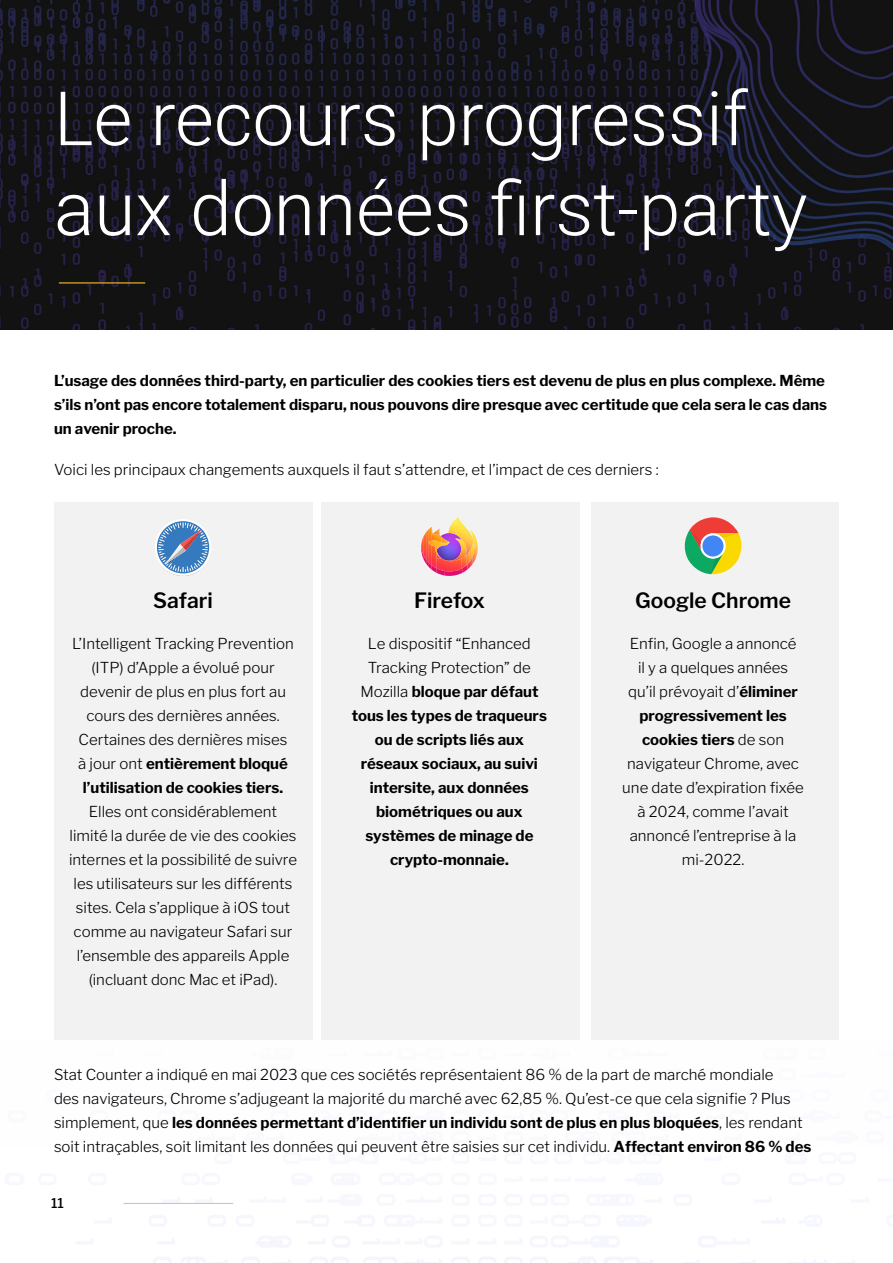
<style>
.page{position:relative;width:893px;height:1263px;background:#fff}
.page>*{position:absolute;margin:0;border:0;box-sizing:border-box;transform-origin:0 0}
.t1{font:300 75px/90px "Roboto";color:#fff}
.t2{font:600 21px "Libre Franklin";color:#000}
.t3{font:300 15px/24px "Libre Franklin";color:#000;text-align:center}
.t4{font:700 15px/24px "Libre Franklin";color:#000}
.t5{font:500 13.5px "Libre Franklin";color:#000}
.s1{font-weight:700}
.s2{font-weight:300}
</style>
<div class="page">
<div style="left:54px;top:502px;width:258px;height:537px;background:#f2f2f2"></div>
<div style="left:322px;top:502px;width:258px;height:537px;background:#f2f2f2"></div>
<div style="left:591px;top:502px;width:248px;height:537px;background:#f2f2f2"></div>
<img style="left:0;top:0;width:893px;height:329px">
<svg style="left:155px;top:519px;width:56px;height:57px"></svg>
<img style="left:444px;top:575px;width:12px;height:1px">
<img style="left:474px;top:534px;width:1px;height:28px">
<img style="left:475px;top:536px;width:3px;height:24px">
<svg style="left:421px;top:525px;width:53px;height:50px"></svg>
<img style="left:451px;top:517px;width:23px;height:39px">
<img style="left:443px;top:539px;width:25px;height:22px">
<img style="left:428px;top:540px;width:21px;height:19px">
<svg style="left:684px;top:517px;width:58px;height:58px"></svg>
<hr style="left:59px;top:282px;width:86px;height:1px;background:#f8be29">
<hr style="left:124px;top:1203px;width:109px;height:1px;background:#c4c6c8">
<h1 class="t1" style="left:54px;top:71px;width:755px">Le recours progressif aux données first-party</h1>
<p class="t4" style="left:54px;top:368px;width:774px">L’usage des données third-party, en particulier des cookies tiers est devenu de plus en plus complexe. Même s’ils n’ont pas encore totalement disparu, nous pouvons dire presque avec certitude que cela sera le cas dans un avenir proche.</p>
<p class="t3" style="left:54px;top:457px;width:606px">Voici les principaux changements auxquels il faut s’attendre, et l’impact de ces derniers :</p>
<h2 class="t2" style="left:153px;top:587px;width:61px">Safari</h2>
<p class="t3" style="left:72px;top:631px;width:223px">L’Intelligent Tracking Prevention (ITP) d’Apple a évolué pour devenir de plus en plus fort au cours des dernières années.<br>Certaines des dernières mises<br>à jour ont <span class="s1">entièrement bloqué l’utilisation de cookies tiers.</span></p>
<p class="t3" style="left:69px;top:799px;width:230px">Elles ont considérablement limité la durée de vie des cookies internes et la possibilité de suivre les utilisateurs sur les différents sites. Cela s’applique à iOS tout comme au navigateur Safari sur l’ensemble des appareils Apple (incluant donc Mac et iPad).</p>
<h2 class="t2" style="left:414px;top:587px;width:72px">Firefox</h2>
<p class="t4" style="left:352px;top:631px;width:197px;text-align:center"><span class="s2">Le dispositif “Enhanced<br>Tracking Protection” de<br>Mozilla</span> bloque par défaut tous les types de traqueurs ou de scripts liés aux réseaux sociaux, au suivi intersite, aux données biométriques ou aux systèmes de minage de crypto-monnaie.</p>
<h2 class="t2" style="left:635px;top:587px;width:157px">Google Chrome</h2>
<p class="t3" style="left:622px;top:631px;width:183px">Enfin, Google a annoncé<br>il y a quelques années qu’il prévoyait d’<span class="s1">éliminer progressivement les cookies tiers</span> de son navigateur Chrome, avec une date d’expiration fixée à 2024, comme l’avait annoncé l’entreprise à la mi-2022.</p>
<p class="t3" style="left:54px;top:1062px;width:759px;text-align:left">Stat Counter a indiqué en mai 2023 que ces sociétés représentaient 86 % de la part de marché mondiale<br>des navigateurs, Chrome s’adjugeant la majorité du marché avec 62,85 %. Qu’est-ce que cela signifie ? Plus simplement, que <span class="s1">les données permettant d’identifier un individu sont de plus en plus bloquées</span>, les rendant soit intraçables, soit limitant les données qui peuvent être saisies sur cet individu. <span class="s1">Affectant environ 86 % des</span></p>
<p class="t5" style="left:51px;top:1195px;width:14px">11</p>
</div>
